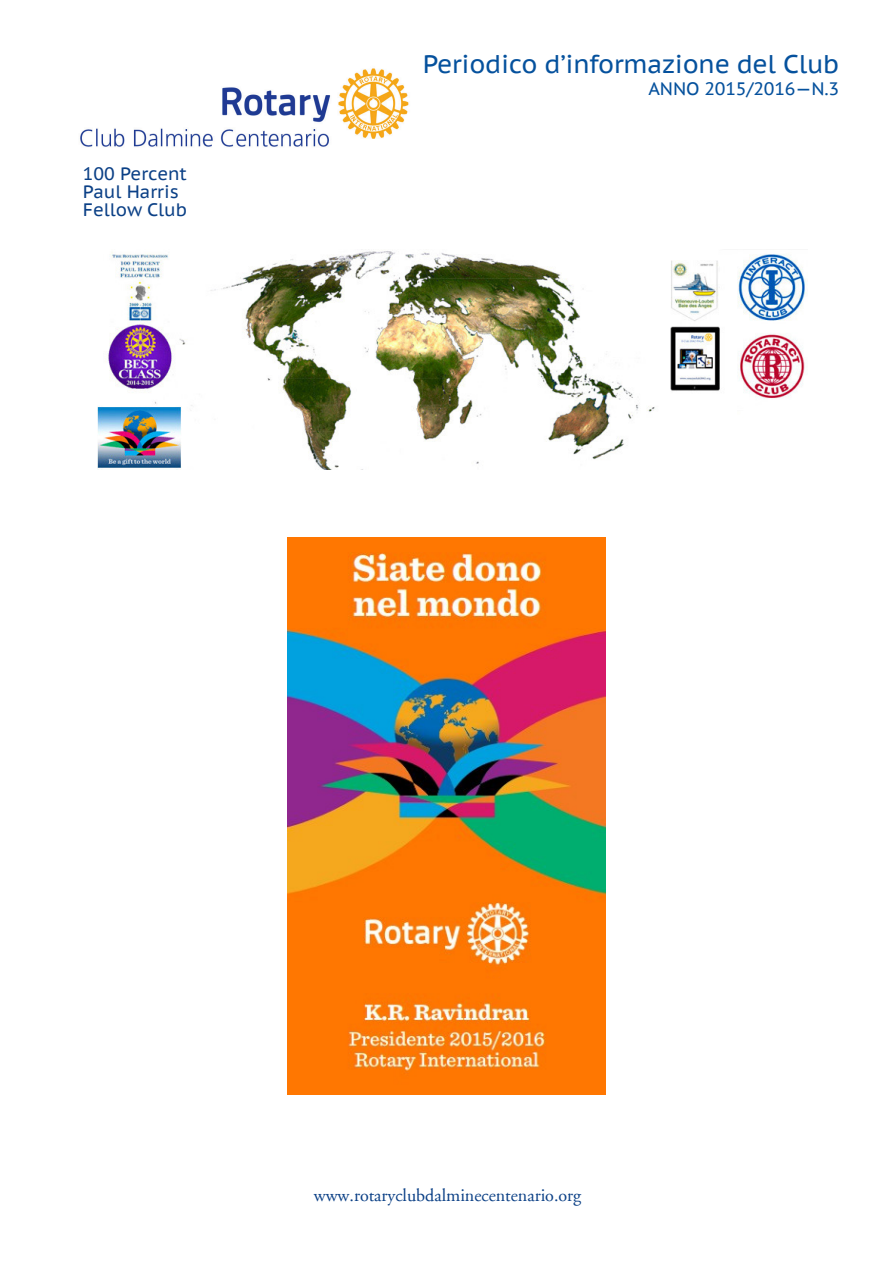
<style>
.page{position:relative;width:893px;height:1263px;background:#fff}
.page>*{position:absolute;margin:0;border:0;box-sizing:border-box;transform-origin:0 0}
.t1{font:25.5px "PT Sans Caption";letter-spacing:-.01em;color:#05519d}
.t2{font:18px "Adobe Garamond";color:#0b4086}
.t3{font:18px "PT Sans Caption";color:#0b4086}
.t4{font:18px "PT Sans Caption";letter-spacing:-.01em;color:#05519d}
</style>
<div class="page">
<img style="left:80px;top:68px;width:329px;height:79px">
<img style="left:97px;top:251px;width:710px;height:218px">
<img style="left:288px;top:538px;width:317px;height:556px">
<p class="t3" style="left:83px;top:162px;width:106px">100 Percent</p>
<p class="t3" style="left:83px;top:180px;width:97px">Paul Harris</p>
<p class="t3" style="left:83px;top:198px;width:106px">Fellow Club</p>
<p class="t1" style="left:423px;top:48px;width:418px">Periodico d’informazione del Club</p>
<p class="t4" style="left:648px;top:77px;width:192px">ANNO 2015/2016—N.3</p>
<p class="t2" style="left:314px;top:1185px;width:269px">www.rotaryclubdalminecentenario.org</p>
</div>
